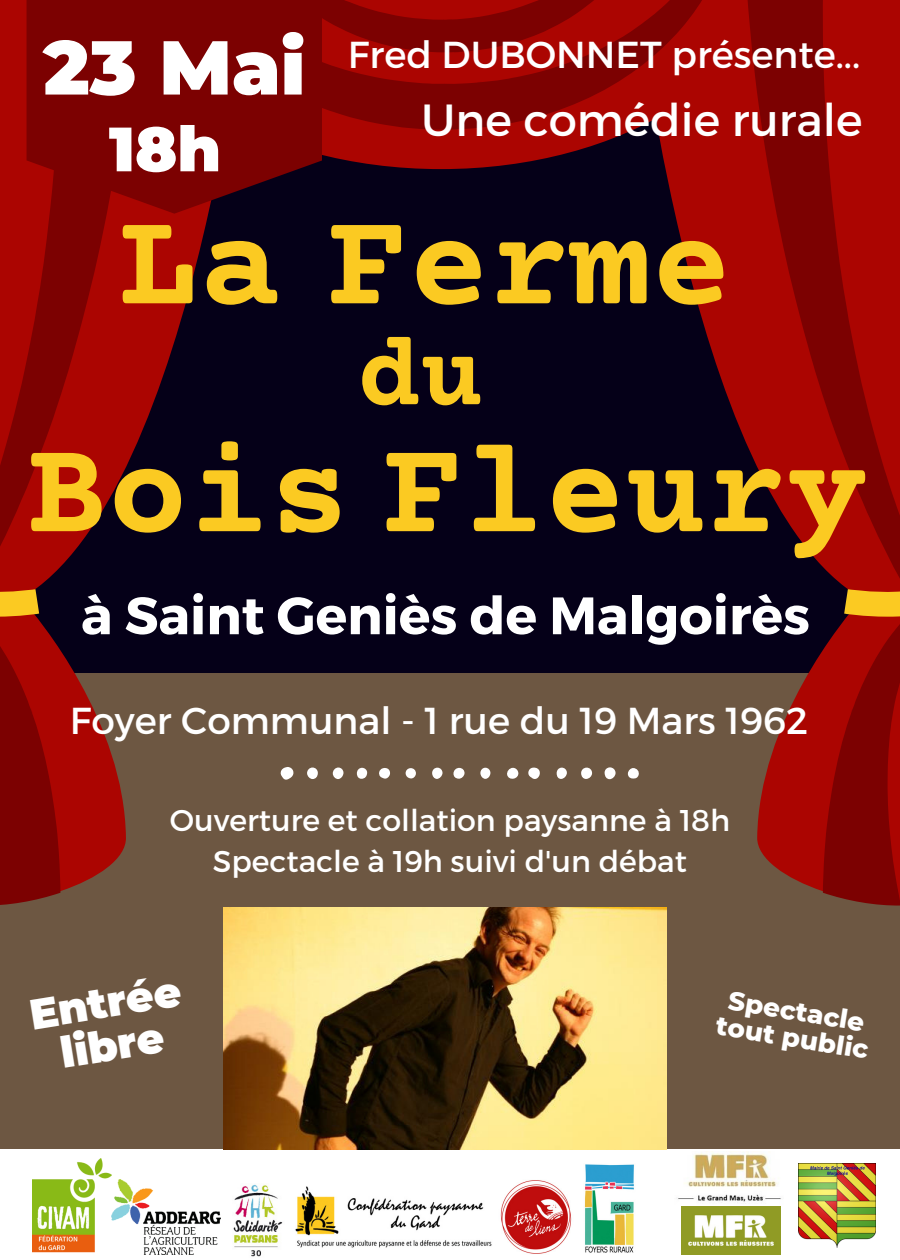
<style>
.page{position:relative;width:900px;height:1260px;background:#fff}
.page>*{position:absolute;margin:0;border:0;box-sizing:border-box;transform-origin:0 0}
.t1{font:700 135px "Courier Prime";color:#fbca22}
.t2{font:700 105px "Courier Prime";color:#fbca22}
.t3{font:900 76.25px "Montserrat";color:#fff}
.t4{font:900 62.5px "Montserrat";color:#fff}
.t5{font:700 52.5px "Montserrat";color:#fff}
.t6{font:45px "Montserrat";color:#fff}
.t7{font:900 42.5px "Montserrat";color:#fff}
.t8{font:37.5px "Montserrat";color:#fff}
.t9{font:30px "Montserrat";color:#fff}
.t10{font:800 26.25px "Montserrat";color:#fff}
</style>
<div class="page">
<div style="left:0;top:911px;width:900px;height:238px;background:#6d5742"></div>
<div style="left:0;top:0;width:900px;height:673px;background:#050018"></div>
<div style="left:0;top:673px;width:900px;height:305px;background:#6d5742"></div>
<svg style="left:139px;top:214px;width:69px;height:224px;fill:#ab0501"></svg>
<svg style="left:665px;top:169px;width:80px;height:271px;fill:#ab0501"></svg>
<svg style="left:322px;top:0;width:423px;height:169px;fill:#ab0501"></svg>
<svg style="left:0;top:0;width:139px;height:905px;fill:#ab0501"></svg>
<svg style="left:745px;top:0;width:155px;height:906px;fill:#ab0501"></svg>
<svg style="left:322px;top:0;width:400px;height:130px;background:#950301"></svg>
<svg style="left:322px;top:0;width:309px;height:52px;background:#920201"></svg>
<svg style="left:0;top:577px;width:39px;height:40px;background:#d47915"></svg>
<svg style="left:844px;top:577px;width:56px;height:40px;background:#d57a15"></svg>
<img style="left:32px;top:1158px;width:79px;height:95px">
<img style="left:112px;top:1179px;width:109px;height:75px">
<img style="left:233px;top:1184px;width:50px;height:73px">
<img style="left:295px;top:1180px;width:277px;height:74px">
<img style="left:584px;top:1164px;width:50px;height:89px">
<img style="left:678px;top:1151px;width:103px;height:57px">
<img style="left:681px;top:1206px;width:99px;height:49px">
<div style="left:27px;top:0;width:295px;height:214px;background:#7c0101"></div>
<svg style="left:280px;top:767px;width:14px;height:13px"></svg>
<svg style="left:528px;top:768px;width:12px;height:11px"></svg>
<div style="left:604px;top:767px;width:12px;height:12px;background:#fff;border-radius:50%"></div>
<div style="left:581px;top:768px;width:11px;height:11px;background:#fff;border-radius:50%"></div>
<div style="left:307px;top:768px;width:11px;height:11px;background:#fff;border-radius:50%"></div>
<svg style="left:507px;top:768px;width:12px;height:11px"></svg>
<div style="left:333px;top:768px;width:10px;height:11px;background:#fff;border-radius:50%"></div>
<div style="left:453px;top:768px;width:12px;height:11px;background:#fff;border-radius:50%"></div>
<svg style="left:379px;top:768px;width:11px;height:11px"></svg>
<div style="left:557px;top:768px;width:10px;height:11px;background:#fff;border-radius:50%"></div>
<svg style="left:628px;top:768px;width:11px;height:11px"></svg>
<div style="left:432px;top:768px;width:11px;height:11px;background:#fff;border-radius:50%"></div>
<div style="left:357px;top:768px;width:10px;height:11px;background:#fff;border-radius:50%"></div>
<svg style="left:480px;top:768px;width:10px;height:11px"></svg>
<div style="left:406px;top:768px;width:10px;height:11px;background:#fff;border-radius:50%"></div>
<img style="left:224px;top:908px;width:442px;height:242px">
<img style="left:799px;top:1164px;width:77px;height:84px">
<p class="t3" style="left:43px;top:21px;width:264px">23 Mai</p>
<p class="t4" style="left:109px;top:111px;width:114px">18h</p>
<p class="t8" style="left:348px;top:30px;width:514px">Fred DUBONNET présente...</p>
<p class="t6" style="left:421px;top:90px;width:443px">Une comédie rurale</p>
<p class="t1" style="left:119px;top:198px;width:614px">La Ferme</p>
<p class="t2" style="left:357px;top:322px;width:127px">du</p>
<p class="t1" style="left:27px;top:426px;width:843px">Bois Fleury</p>
<p class="t5" style="left:81px;top:581px;width:730px">à Saint Geniès de Malgoirès</p>
<p class="t8" style="left:70px;top:696px;width:740px">Foyer Communal - 1 rue du 19 Mars 1962</p>
<p class="t9" style="left:170px;top:800px;width:562px">Ouverture et collation paysanne à 18h</p>
<p class="t9" style="left:213px;top:842px;width:476px">Spectacle à 19h suivi d'un débat</p>
<p class="t7" style="left:26px;top:989px;width:154px;rotate:-9deg">Entrée</p>
<p class="t7" style="left:57px;top:1028px;width:106px;rotate:-9deg">libre</p>
<p class="t10" style="left:731px;top:984px;width:139px;rotate:9deg">Spectacle</p>
<p class="t10" style="left:719px;top:1009px;width:156px;rotate:9deg">tout public</p>
</div>
